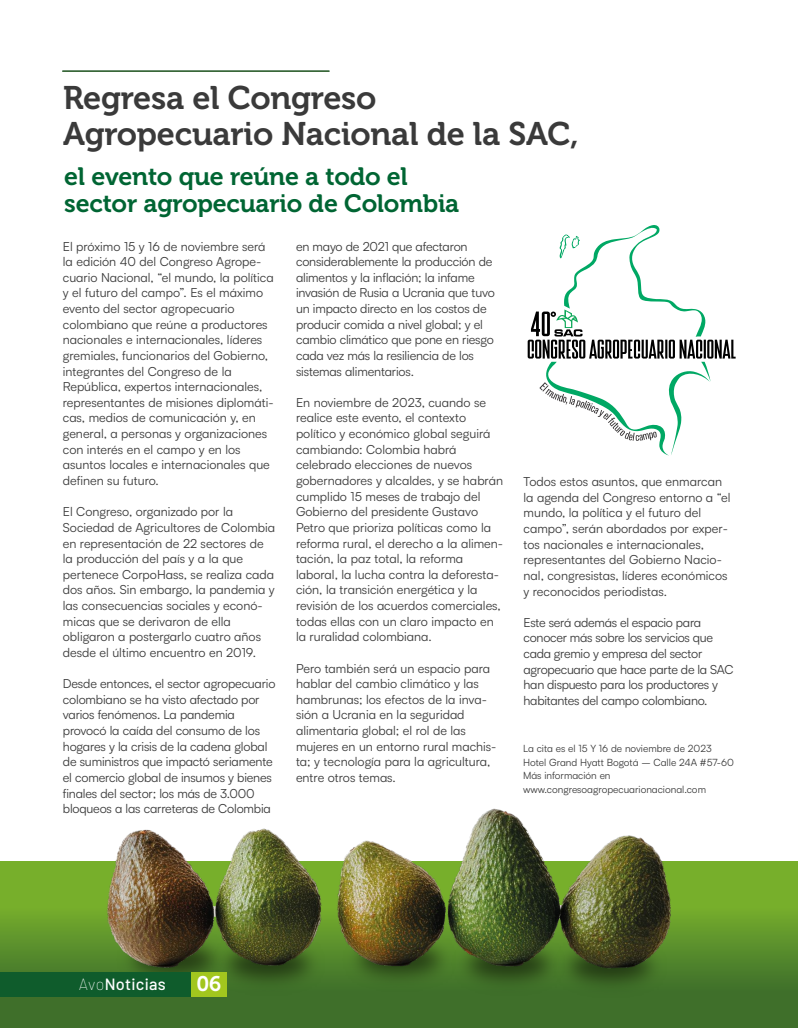
<style>
.page{position:relative;width:798px;height:1028px;background:#fff}
.page>*{position:absolute;margin:0;border:0;box-sizing:border-box;transform-origin:0 0}
.t1{font:32.5px/36.2px "Museo 700";letter-spacing:-.01em;color:#3a3a3a}
.t2{font:25px/27.5px "Museo 700";letter-spacing:-.01em;color:#006533}
.t3{font:21px "Museo 700";color:#fff}
.t4{font:500 16.25px "Barlow";letter-spacing:.02em;color:#fff}
.t5{font:12.5px/15.6px "Satoshi";color:#3a3a3a}
.t6{font:12.5px/15.6px "Satoshi";letter-spacing:-.025em;color:#3a3a3a}
.t7{font:10px/13.8px "Satoshi";color:#3a3a3a}
.s1{font-weight:100}
</style>
<div class="page">
<div style="left:0;top:862px;width:797px;height:166px;background:linear-gradient(to bottom,#83bc2c,#35652b)"></div>
<hr style="left:62px;top:71px;width:267px;height:1px;background:#386531">
<svg style="left:543px;top:225px;width:167px;height:230px"></svg>
<svg style="left:559px;top:234px;width:20px;height:25px"></svg>
<svg style="left:527px;top:309px;width:208px;height:49px"></svg>
<svg style="left:539px;top:382px;width:117px;height:59px"></svg>
<div style="left:526px;top:908px;width:168px;height:116px;background:#3f6f2a"></div>
<div style="left:424px;top:993px;width:168px;height:28px;background:#3f6f2a"></div>
<div style="left:352px;top:993px;width:131px;height:24px;background:#3f6f2a"></div>
<div style="left:185px;top:993px;width:167px;height:28px;background:#3f6f2a"></div>
<div style="left:89px;top:993px;width:168px;height:24px;background:#3f6f2a"></div>
<img style="left:77px;top:808px;width:614px;height:185px">
<div style="left:0;top:972px;width:191px;height:24px;background:#0f5c2c"></div>
<div style="left:191px;top:972px;width:35px;height:24px;background:#a2c61e"></div>
<h1 class="t1" style="left:63px;top:80px;width:517px">Regresa el Congreso<br>Agropecuario Nacional de la SAC,</h1>
<h2 class="t2" style="left:64px;top:163px;width:396px">el evento que reúne a todo el sector agropecuario de Colombia</h2>
<p class="t5" style="left:296px;top:238px;width:200px">en mayo de 2021 que afectaron considerablemente la producción de alimentos y la inflación; la infame invasión de Rusia a Ucrania que tuvo un impacto directo en los costos de producir comida a nivel global; y el cambio climático que pone en riesgo cada vez más la resiliencia de los sistemas alimentarios.</p>
<p class="t5" style="left:296px;top:394px;width:208px">En noviembre de 2023, cuando se realice este evento, el contexto político y económico global seguirá cambiando: Colombia habrá celebrado elecciones de nuevos gobernadores y alcaldes, y se habrán cumplido 15 meses de trabajo del Gobierno del presidente Gustavo Petro que prioriza políticas como la reforma rural, el derecho a la alimen&shy;tación, la paz total, la reforma laboral, la lucha contra la deforesta&shy;ción, la transición energética y la revisión de los acuerdos comerciales, todas ellas con un claro impacto en la ruralidad colombiana.</p>
<p class="t5" style="left:296px;top:659px;width:202px">Pero también será un espacio para hablar del cambio climático y las hambrunas; los efectos de la inva&shy;sión a Ucrania en la seguridad alimentaria global; el rol de las mujeres en un entorno rural machis&shy;ta; y tecnología para la agricultura, entre otros temas.</p>
<p class="t5" style="left:63px;top:238px;width:212px">El próximo 15 y 16 de noviembre será la edición 40 del Congreso Agrope&shy;cuario Nacional, “el mundo, la política y el futuro del campo”. Es el máximo evento del sector agropecuario colombiano que reúne a productores nacionales e internacionales, líderes gremiales, funcionarios del Gobierno, integrantes del Congreso de la República, expertos internacionales, representantes de misiones diplomáti&shy;cas, medios de comunicación y, en general, a personas y organizaciones con interés en el campo y en los asuntos locales e internacionales que definen su futuro.</p>
<p class="t5" style="left:63px;top:503px;width:214px">El Congreso, organizado por la Sociedad de Agricultores de Colombia en representación de 22 sectores de la producción del país y a la que pertenece CorpoHass, se realiza cada dos años. Sin embargo, la pandemia y las consecuencias sociales y econó&shy;micas que se derivaron de ella obligaron a postergarlo cuatro años desde el último encuentro en 2019.</p>
<p class="t5" style="left:63px;top:675px;width:214px">Desde entonces, el sector agropecuario colombiano se ha visto afectado por varios fenómenos. La pandemia provocó la caída del consumo de los hogares y la crisis de la cadena global de suministros que impactó seriamente el comercio global de insumos y bienes finales del sector; los más de 3.000 bloqueos a las carreteras de Colombia</p>
<p class="t5" style="left:523px;top:473px;width:208px">Todos estos asuntos, que enmarcan la agenda del Congreso entorno a “el mundo, la política y el futuro del campo”, serán abordados por exper&shy;tos nacionales e internacionales, representantes del Gobierno Nacio&shy;nal, congresistas, líderes económicos y reconocidos periodistas.</p>
<p class="t6" style="left:523px;top:614px;width:211px">Este será además el espacio para conocer más sobre los servicios que cada gremio y empresa del sector agropecuario que hace parte de la SAC han dispuesto para los productores y habitantes del campo colombiano.</p>
<p class="t7" style="left:523px;top:741px;width:212px">La cita es el 15 Y 16 de noviembre de 2023<br>Hotel Grand Hyatt Bogotá – Calle 24A #57-60<br>Más información en www.congresoagropecuarionacional.com</p>
<h3 class="t4" style="left:79px;top:973px;width:88px"><span class="s1">Avo</span>Noticias</h3>
<h3 class="t3" style="left:196px;top:972px;width:26px">06</h3>
</div>
